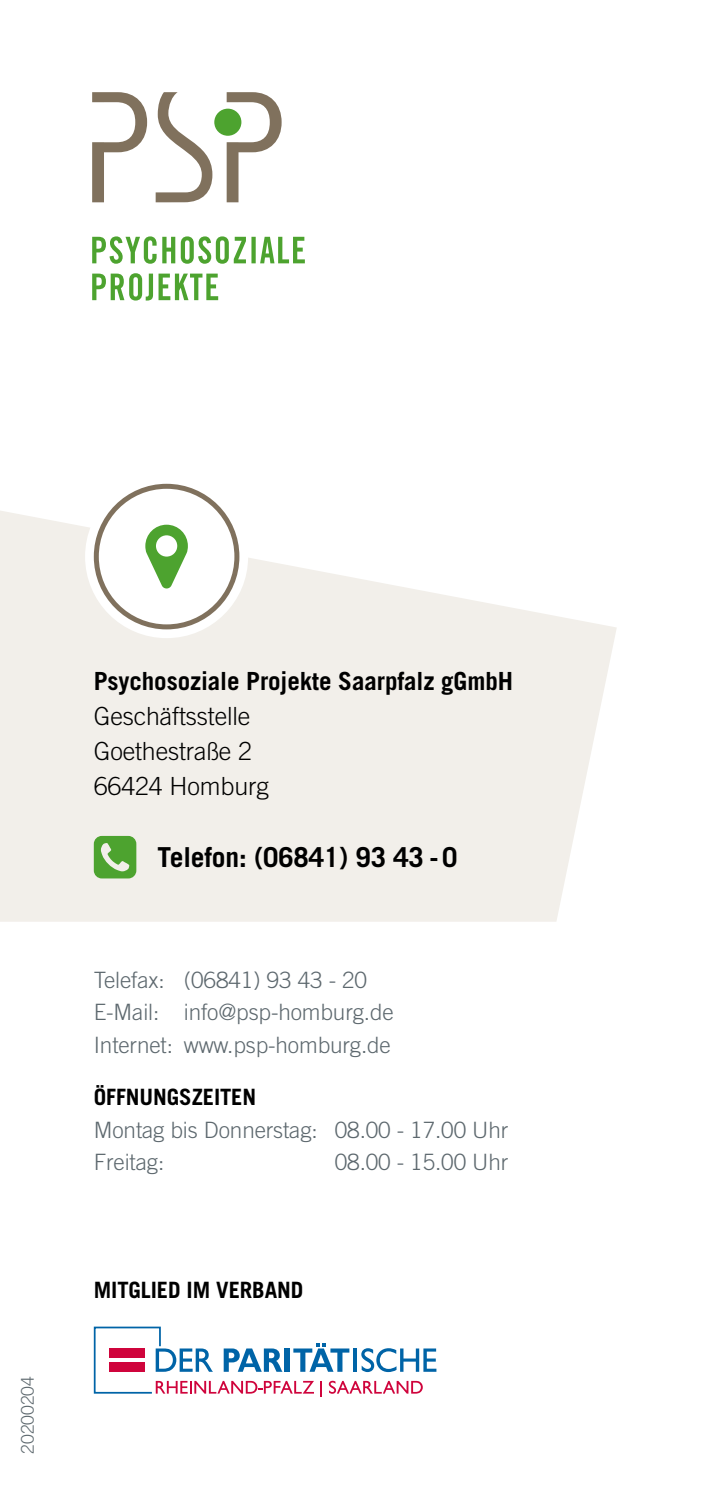
<style>
.page{position:relative;width:709px;height:1489px;background:#fff}
.page>*{position:absolute;margin:0;border:0;box-sizing:border-box;transform-origin:0 0}
.t1{font:700 27.5px "Trade Gothic LT Std";letter-spacing:-.005em;color:#000}
.t2{font:300 25px/35px "Trade Gothic LT Std";letter-spacing:-.005em;color:#000}
.t3{font:700 25px "Trade Gothic LT Std";letter-spacing:-.005em;color:#000}
.t4{font:300 22.5px/32.5px "Trade Gothic LT Std";letter-spacing:-.005em;color:#5d686e}
.t5{font:700 22.5px "Trade Gothic LT Std";letter-spacing:-.005em;color:#000}
.t6{font:300 17.5px "Trade Gothic LT Std";letter-spacing:-.005em;color:#5d686e}
</style>
<div class="page">
<svg style="left:94px;top:1326px;width:342px;height:70px"></svg>
<svg style="left:0;top:511px;width:617px;height:410px;fill:#f2efea"></svg>
<svg style="left:85px;top:475px;width:163px;height:163px"></svg>
<div style="left:96px;top:486px;width:141px;height:141px;background:#fff;border-radius:50%"></div>
<div style="left:94px;top:484px;width:145px;height:145px;border:5px solid #80715d;border-radius:50%"></div>
<svg style="left:145px;top:524px;width:43px;height:64px"></svg>
<svg style="left:94px;top:835px;width:42px;height:43px;background:#6db153"></svg>
<svg style="left:227px;top:92px;width:54px;height:110px"></svg>
<svg style="left:92px;top:92px;width:55px;height:110px"></svg>
<div style="left:214px;top:109px;width:27px;height:27px;background:#4da32f;border-radius:50%"></div>
<svg style="left:92px;top:273px;width:126px;height:27px"></svg>
<svg style="left:92px;top:236px;width:213px;height:28px"></svg>
<svg style="left:156px;top:92px;width:56px;height:110px"></svg>
<p class="t6" style="left:17px;top:1453px;width:79px;rotate:-90deg">20200204</p>
<p class="t3" style="left:94px;top:666px;width:420px">Psychosoziale Projekte Saarpfalz gGmbH</p>
<p class="t2" style="left:94px;top:698px;width:176px">Geschäftsstelle<br>Goethestraße 2<br>66424 Homburg</p>
<p class="t1" style="left:158px;top:840px;width:301px">Telefon: (06841) 93 43 - 0</p>
<p class="t4" style="left:94px;top:963px;width:301px">Telefax: (06841) 93 43 - 20<br>E-Mail: info@psp-homburg.de<br>Internet: www.psp-homburg.de</p>
<p class="t5" style="left:94px;top:1083px;width:164px">ÖFFNUNGSZEITEN</p>
<p class="t4" style="left:94px;top:1113px;width:416px">Montag bis Donnerstag: 08.00 - 17.00 Uhr<br>Freitag:</p>
<p class="t4" style="left:335px;top:1145px;width:175px">08.00 - 15.00 Uhr</p>
<p class="t5" style="left:94px;top:1276px;width:211px">MITGLIED IM VERBAND</p>
</div>
